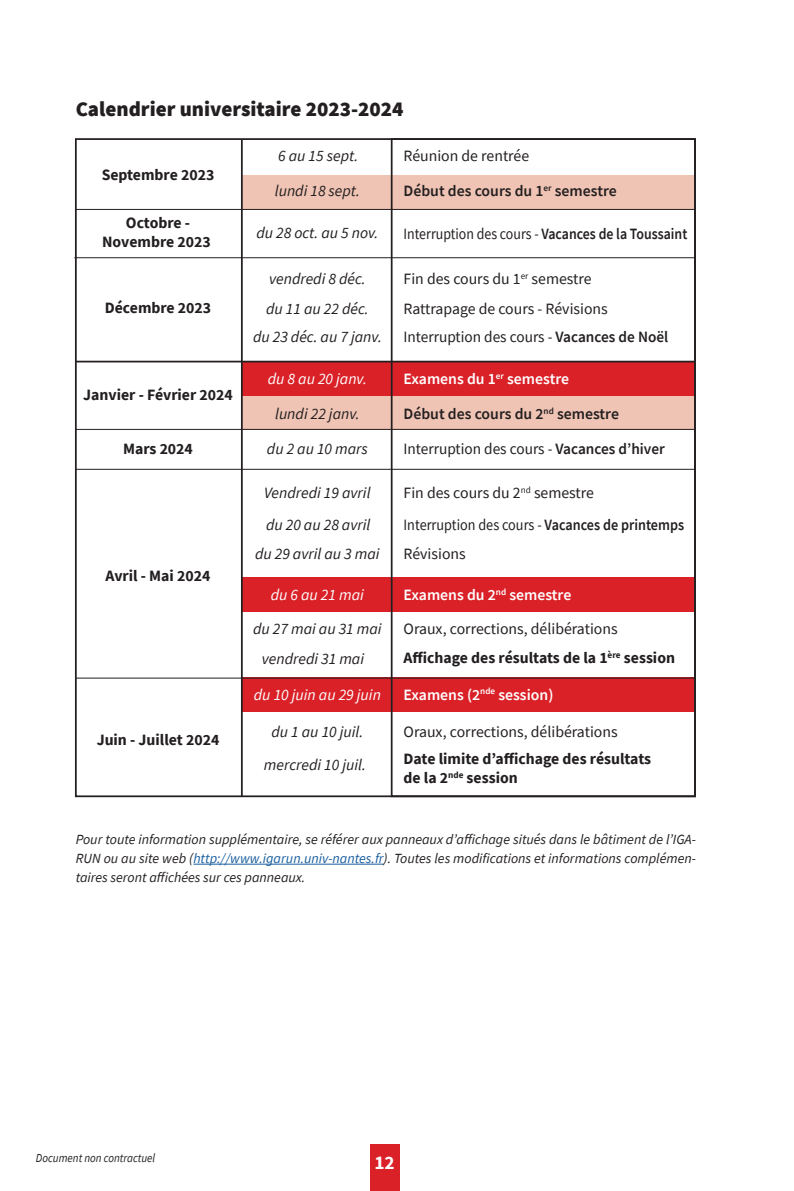
<style>
.page{position:relative;width:794px;height:1191px;background:#fff}
.page>*{position:absolute;margin:0;border:0;box-sizing:border-box;transform-origin:0 0}
.t1{font:900 21px "Source Sans Pro";color:#231f20}
.t2{font:700 19.25px "Source Sans Pro";color:#fff}
.t3{font:15.75px "Source Sans Pro";color:#231f20}
.t4{font:italic 15.75px "Source Sans Pro";color:#231f20}
.t5{font:700 15.75px/18.9px "Source Sans Pro";color:#231f20;text-align:center}
.t6{font:600 15.75px "Source Sans Pro";color:#fff}
.t7{font:600 15.75px "Source Sans Pro";color:#231f20}
.t8{font:15.75px "Source Sans Pro";color:#231f20;scale:.88 1}
.t9{font:15.75px "Source Sans Pro";color:#231f20;scale:.9 1}
.t10{font:italic 15.75px "Source Sans Pro";color:#fff}
.t11{font:italic 14px/18.9px "Source Sans Pro";color:#231f20;text-align:justify}
.t12{font:italic 12.25px "Source Sans Pro";color:#231f20;scale:.9 1}
.s1{font-weight:600}
.s2{color:#175d9e}
</style>
<div class="page">
<div style="left:370px;top:1144px;width:29px;height:47px;background:#da2128"></div>
<div style="left:241px;top:396px;width:453px;height:34px;background:#efc4b4"></div>
<div style="left:242px;top:361px;width:452px;height:35px;background:#da2128"></div>
<div style="left:242px;top:578px;width:452px;height:34px;background:#da2128"></div>
<div style="left:242px;top:677px;width:452px;height:34px;background:#da2128"></div>
<div style="left:242px;top:175px;width:452px;height:34px;background:#efc4b4"></div>
<div style="left:391px;top:138px;width:305px;height:659px;border:2px solid #231f20"></div>
<hr style="left:76px;top:209px;width:618px;height:1px;background:#231f20">
<hr style="left:74px;top:257px;width:620px;height:1px;background:#231f20">
<hr style="left:76px;top:361px;width:618px;height:1px;background:#231f20">
<hr style="left:76px;top:429px;width:619px;height:1px;background:#231f20">
<hr style="left:76px;top:469px;width:619px;height:1px;background:#231f20">
<hr style="left:76px;top:677px;width:619px;height:1px;background:#231f20">
<hr style="left:241px;top:139px;width:2px;height:657px;background:#231f20">
<hr style="left:193px;top:863px;width:191px;height:1px;background:#175d9e">
<h1 class="t1" style="left:76px;top:94px;width:329px">Calendrier universitaire 2023-2024</h1>
<p class="t5" style="left:102px;top:165px;width:114px">Septembre 2023</p>
<p class="t5" style="left:102px;top:213px;width:110px">Octobre -<br>Novembre 2023</p>
<p class="t5" style="left:105px;top:298px;width:108px">Décembre 2023</p>
<p class="t5" style="left:83px;top:385px;width:151px">Janvier - Février 2024</p>
<p class="t5" style="left:123px;top:439px;width:71px">Mars 2024</p>
<p class="t5" style="left:106px;top:566px;width:106px">Avril - Mai 2024</p>
<p class="t5" style="left:97px;top:730px;width:124px">Juin - Juillet 2024</p>
<p class="t4" style="left:278px;top:146px;width:81px">6 au 15 sept.</p>
<p class="t4" style="left:275px;top:181px;width:87px">lundi 18 sept.</p>
<p class="t3" style="left:403px;top:146px;width:127px">Réunion de rentrée</p>
<p class="t7" style="left:403px;top:181px;width:215px">Début des cours du 1<sup>er</sup> semestre</p>
<p class="t4" style="left:256px;top:223px;width:123px">du 28 oct. au 5 nov.</p>
<p class="t4" style="left:269px;top:269px;width:98px">vendredi 8 déc.</p>
<p class="t3" style="left:403px;top:269px;width:190px">Fin des cours du 1<sup>er</sup> semestre</p>
<p class="t8" style="left:403px;top:223px;width:324px">Interruption des cours - <span class="s1">Vacances de la Toussaint</span></p>
<p class="t4" style="left:266px;top:299px;width:104px">du 11 au 22 déc.</p>
<p class="t3" style="left:403px;top:299px;width:206px">Rattrapage de cours - Révisions</p>
<p class="t4" style="left:253px;top:327px;width:130px">du 23 déc. au 7 janv.</p>
<p class="t10" style="left:268px;top:369px;width:101px">du 8 au 20 janv.</p>
<p class="t3" style="left:403px;top:327px;width:266px">Interruption des cours - <span class="s1">Vacances de Noël</span></p>
<p class="t6" style="left:403px;top:368px;width:167px">Examens du 1<sup>er</sup> semestre</p>
<p class="t4" style="left:275px;top:404px;width:86px">lundi 22 janv.</p>
<p class="t7" style="left:403px;top:403px;width:217px">Début des cours du 2<sup>nd</sup> semestre</p>
<p class="t4" style="left:267px;top:439px;width:102px">du 2 au 10 mars</p>
<p class="t4" style="left:264px;top:483px;width:108px">Vendredi 19 avril</p>
<p class="t3" style="left:403px;top:438px;width:263px">Interruption des cours - <span class="s1">Vacances d’hiver</span></p>
<p class="t3" style="left:403px;top:483px;width:192px">Fin des cours du 2<sup>nd</sup> semestre</p>
<p class="t4" style="left:266px;top:514px;width:106px">du 20 au 28 avril</p>
<p class="t9" style="left:403px;top:514px;width:313px">Interruption des cours - <span class="s1">Vacances de printemps</span></p>
<p class="t4" style="left:255px;top:544px;width:126px">du 29 avril au 3 mai</p>
<p class="t3" style="left:403px;top:543px;width:64px">Révisions</p>
<p class="t10" style="left:271px;top:585px;width:95px">du 6 au 21 mai</p>
<p class="t6" style="left:403px;top:585px;width:169px">Examens du 2<sup>nd</sup> semestre</p>
<p class="t4" style="left:253px;top:618px;width:130px">du 27 mai au 31 mai</p>
<p class="t3" style="left:403px;top:618px;width:215px">Oraux, corrections, délibérations</p>
<p class="t4" style="left:262px;top:648px;width:104px">vendredi 31 mai</p>
<p class="t10" style="left:254px;top:684px;width:129px">du 10 juin au 29 juin</p>
<p class="t4" style="left:271px;top:722px;width:93px">du 1 au 10 juil.</p>
<p class="t4" style="left:264px;top:755px;width:103px">mercredi 10 juil.</p>
<p class="t5" style="left:403px;top:648px;width:273px">Affichage des résultats de la 1<sup>ère</sup> session</p>
<p class="t6" style="left:403px;top:684px;width:151px">Examens (2<sup>nde</sup> session)</p>
<p class="t3" style="left:403px;top:722px;width:215px">Oraux, corrections, délibérations</p>
<p class="t5" style="left:403px;top:749px;width:249px;text-align:left">Date limite d’affichage des résultats de la 2<sup>nde</sup> session</p>
<p class="t11" style="left:76px;top:830px;width:622px">Pour toute information supplémentaire, se référer aux panneaux d’affichage situés dans le bâtiment de l’IGA-RUN ou au site web (<span class="s2">http://www.igarun.univ-nantes.fr</span>). Toutes les modifications et informations complémen&shy;taires seront affichées sur ces panneaux.</p>
<p class="t12" style="left:36px;top:1150px;width:134px">Document non contractuel</p>
<p class="t2" style="left:374px;top:1149px;width:22px">12</p>
</div>
